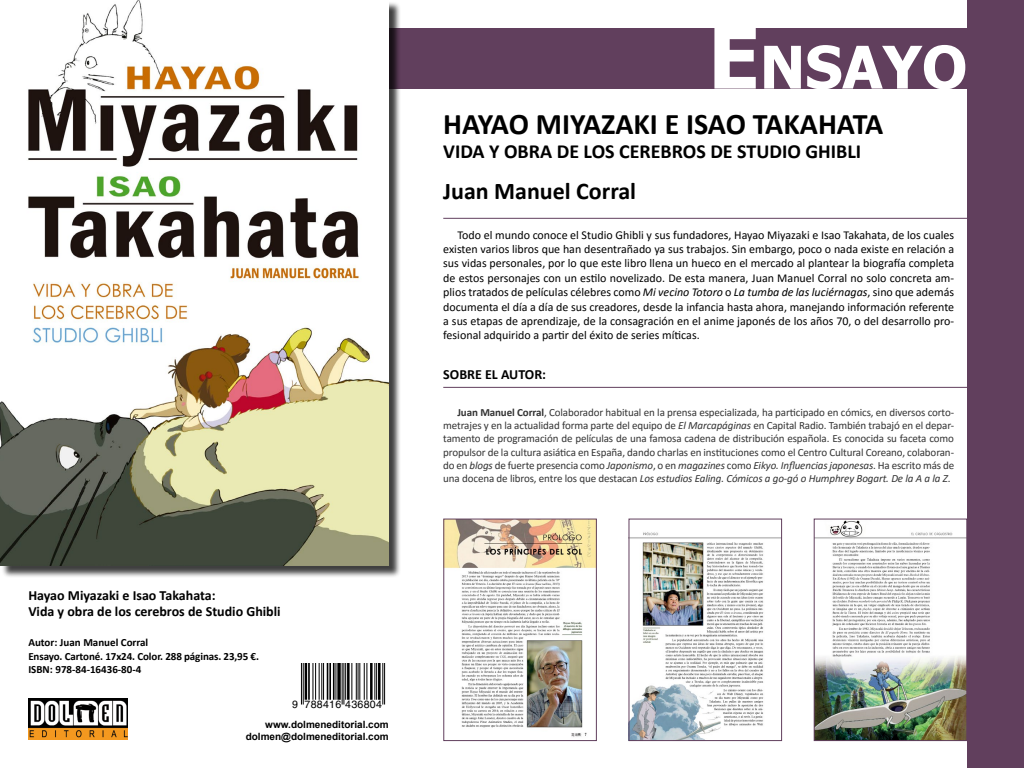
<style>
.page{position:relative;width:1024px;height:768px;background:#fff}
.page>*{position:absolute;margin:0;border:0;box-sizing:border-box;transform-origin:0 0}
.t1{font:700 58.8px "Tahoma";color:#fff}
.t2{font:700 30px "Calibri";color:#000}
.t3{font:700 24px "Calibri";color:#000}
.t4{font:700 20px "Calibri";color:#000}
.t5{font:700 14px/16.8px "Calibri";color:#000}
.t6{font:12px/14.4px "Calibri";color:#000;text-align:justify}
.t7{font:11px/13.2px "Calibri";letter-spacing:-.01em;color:#333;text-align:justify}
.No_Spacing{font:700 11px "Calibri";letter-spacing:-.01em;color:#000}
.t8{font:10.6px "Helvetica";letter-spacing:.025em;color:#000}
.t9{font:700 10px/12px "Arial";color:#000;text-align:right}
.s1{font-size:84px}
.s2{font-style:italic}
.s3{font-weight:700}
</style>
<div class="page">
<div style="left:0;top:28px;width:1024px;height:61px;background:#613f5d"></div>
<div style="left:967px;top:0;width:57px;height:768px;background:#613f5d"></div>
<img style="left:28px;top:698px;width:100px;height:42px">
<hr style="left:443px;top:218px;width:581px;height:1px;background:#613f5d">
<hr style="left:443px;top:387px;width:581px;height:1px;background:#613f5d">
<hr style="left:301px;top:664px;width:1px;height:41px;background:#000">
<hr style="left:303px;top:664px;width:1px;height:41px;background:#000">
<hr style="left:305px;top:664px;width:2px;height:36px;background:#000">
<hr style="left:308px;top:664px;width:2px;height:36px;background:#000">
<hr style="left:313px;top:664px;width:1px;height:36px;background:#000">
<hr style="left:315px;top:664px;width:1px;height:36px;background:#000">
<hr style="left:319px;top:664px;width:1px;height:36px;background:#000">
<hr style="left:321px;top:664px;width:1px;height:36px;background:#000">
<hr style="left:323px;top:664px;width:1px;height:36px;background:#000">
<hr style="left:327px;top:664px;width:1px;height:36px;background:#000">
<hr style="left:329px;top:664px;width:2px;height:36px;background:#000">
<hr style="left:333px;top:664px;width:2px;height:36px;background:#000">
<hr style="left:336px;top:664px;width:1px;height:36px;background:#000">
<svg style="left:337px;top:664px;width:4px;height:36px"></svg>
<hr style="left:342px;top:664px;width:1px;height:41px;background:#000">
<hr style="left:344px;top:664px;width:1px;height:41px;background:#000">
<hr style="left:345px;top:664px;width:1px;height:36px;background:#000">
<hr style="left:347px;top:664px;width:3px;height:36px;background:#000">
<hr style="left:351px;top:664px;width:1px;height:36px;background:#000">
<hr style="left:356px;top:664px;width:1px;height:36px;background:#000">
<hr style="left:358px;top:664px;width:1px;height:36px;background:#000">
<hr style="left:359px;top:664px;width:1px;height:36px;background:#000">
<hr style="left:364px;top:664px;width:1px;height:36px;background:#000">
<hr style="left:367px;top:664px;width:1px;height:36px;background:#000">
<hr style="left:370px;top:664px;width:3px;height:36px;background:#000">
<hr style="left:374px;top:664px;width:1px;height:36px;background:#000">
<hr style="left:376px;top:664px;width:1px;height:36px;background:#000">
<hr style="left:378px;top:664px;width:3px;height:36px;background:#000">
<hr style="left:382px;top:664px;width:1px;height:41px;background:#000">
<hr style="left:384px;top:664px;width:1px;height:41px;background:#000">
<img style="left:816px;top:521px;width:149px;height:218px">
<div style="left:814px;top:519px;width:153px;height:222px;border:1px solid #613f5d"></div>
<img style="left:630px;top:532px;width:150px;height:207px">
<div style="left:628px;top:519px;width:154px;height:222px;border:1px solid #613f5d"></div>
<img style="left:445px;top:521px;width:150px;height:216px">
<div style="left:443px;top:519px;width:154px;height:222px;border:1px solid #613f5d"></div>
<div style="left:2px;top:2px;width:399px;height:576px;background:#000;opacity:.75"></div>
<img style="left:0;top:0;width:389px;height:566px">
<p class="t5" style="left:28px;top:586px;width:254px">Hayao Miyazaki e Isao Takahata:<br>Vida y obra de los cerebros de Studio Ghibli</p>
<p class="No_Spacing" style="left:28px;top:635px;width:122px">Autor: Juan Manuel Corral</p>
<p class="No_Spacing" style="left:28px;top:648px;width:232px">Ensayo. Cartoné. 17x24. Color. 288 páginas. 23,95 €.</p>
<p class="No_Spacing" style="left:28px;top:661px;width:115px">ISBN: 978-84-16436-80-4</p>
<p class="t8" style="left:292px;top:698px;width:91px">9 788416 436804</p>
<p class="t9" style="left:246px;top:718px;width:145px">www.dolmeneditorial.com dolmen@dolmeneditorial.com</p>
<h1 class="t1" style="left:708px;top:26px;width:261px"><span class="s1">E</span>NSAYO</h1>
<p class="t2" style="left:443px;top:103px;width:442px">HAYAO MIYAZAKI E ISAO TAKAHATA</p>
<p class="t4" style="left:443px;top:138px;width:419px">VIDA Y OBRA DE LOS CEREBROS DE STUDIO GHIBLI</p>
<p class="t3" style="left:443px;top:174px;width:194px">Juan Manuel Corral</p>
<p class="t6" style="left:443px;top:227px;width:512px;text-indent:14px">Todo el mundo conoce el Studio Ghibli y sus fundadores, Hayao Miyazaki e Isao Takahata, de los cuales existen varios libros que han desentrañado ya sus trabajos. Sin embargo, poco o nada existe en relación a sus vidas personales, por lo que este libro llena un hueco en el mercado al plantear la biografía completa de estos personajes con un estilo novelizado. De esta manera, Juan Manuel Corral no solo concreta am&shy;plios tratados de películas célebres como <span class="s2">Mi vecino Totoro</span> o <span class="s2">La tumba de las luciérnagas</span>, sino que además documenta el día a día de sus creadores, desde la infancia hasta ahora, manejando información referente a sus etapas de aprendizaje, de la consagración en el anime japonés de los años 70, o del desarrollo pro&shy;fesional adquirido a partir del éxito de series míticas.</p>
<p class="t5" style="left:443px;top:365px;width:104px">SOBRE EL AUTOR:</p>
<p class="t7" style="left:443px;top:405px;width:512px;text-indent:14px"><span class="s3">Juan Manuel Corral</span>, Colaborador habitual en la prensa especializada, ha participado en cómics, en diversos corto&shy;metrajes y en la actualidad forma parte del equipo de <span class="s2">El Marcapáginas</span> en Capital Radio. También trabajó en el depar&shy;tamento de programación de películas de una famosa cadena de distribución española. Es conocida su faceta como propulsor de la cultura asiática en España, dando charlas en instituciones como el Centro Cultural Coreano, colaboran&shy;do en <span class="s2">blogs</span> de fuerte presencia como <span class="s2">Japonismo</span>, o en <span class="s2">magazines</span> como <span class="s2">Eikyo. Influencias japonesas</span>. Ha escrito más de una docena de libros, entre los que destacan <span class="s2">Los estudios Ealing. Cómicos a go-gó o Humphrey Bogart. De la A a la Z</span>.</p>
</div>
